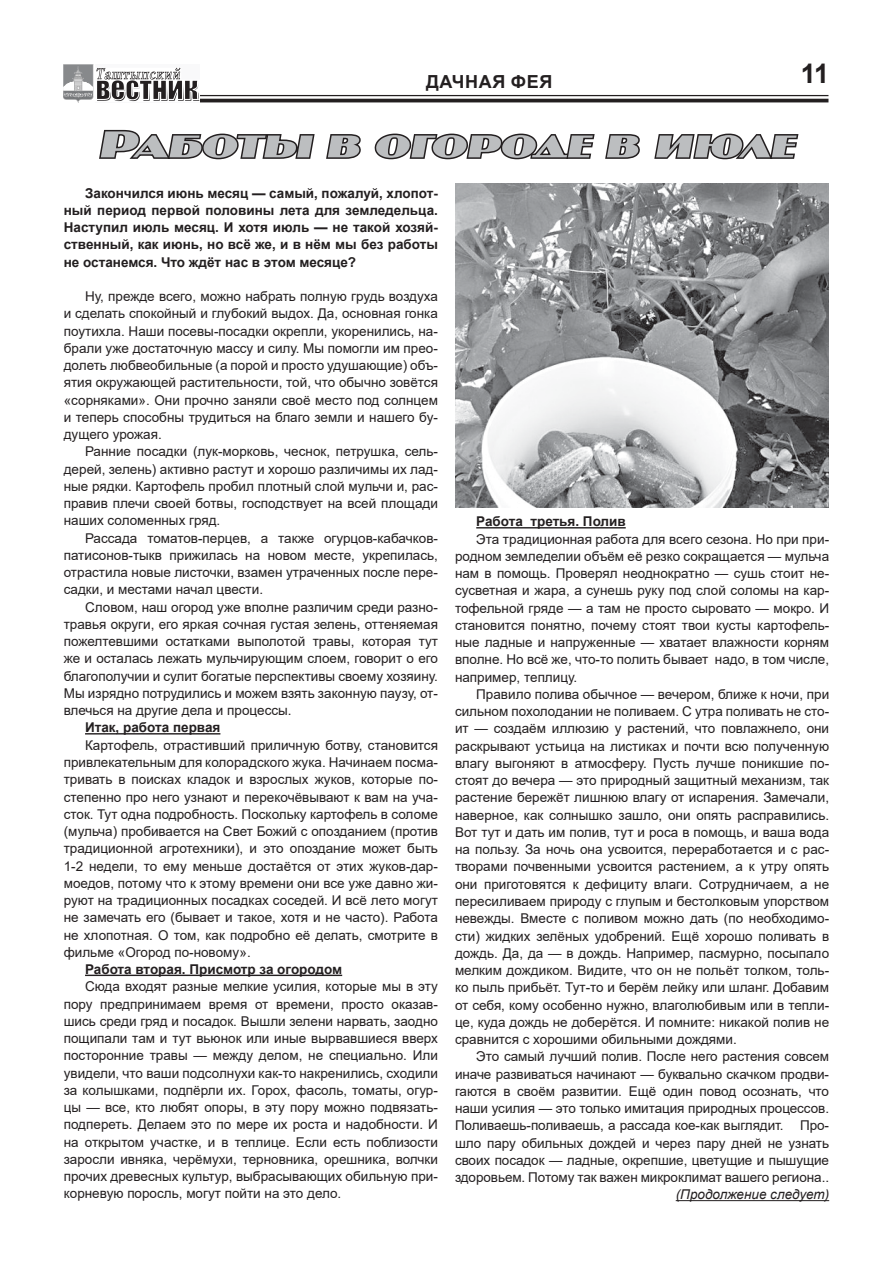
<style>
.page{position:relative;width:893px;height:1263px;background:#fff}
.page>*{position:absolute;margin:0;border:0;box-sizing:border-box;transform-origin:0 0}
.t1{font:italic 700 36px "a Jasper Caps";color:#bcbec0;scale:1.5 1}
.t2{font:700 27px "Arial";color:#231f20}
.t3{font:700 18px "Arial";color:#231f20}
.t4{font:13.5px/17.2px "Arial";color:#231f20;text-align:justify}
.t5{font:700 13.5px/17.2px "Arial";color:#231f20;text-align:justify}
.t6{font:italic 13.5px "Arial";color:#231f20}
</style>
<div class="page">
<hr style="left:64px;top:95px;width:764px;height:1px;background:#231f20">
<hr style="left:64px;top:99px;width:764px;height:3px;background:#231f20">
<img style="left:64px;top:65px;width:135px;height:37px">
<hr style="left:85px;top:733px;width:135px;height:1px;background:#231f20">
<hr style="left:85px;top:975px;width:257px;height:1px;background:#231f20">
<svg style="left:99px;top:129px;width:216px;height:31px"></svg>
<svg style="left:326px;top:134px;width:35px;height:25px"></svg>
<svg style="left:374px;top:133px;width:221px;height:27px"></svg>
<svg style="left:605px;top:134px;width:35px;height:25px"></svg>
<svg style="left:654px;top:133px;width:145px;height:27px"></svg>
<hr style="left:476px;top:527px;width:150px;height:1px;background:#231f20">
<hr style="left:676px;top:1200px;width:153px;height:1px;background:#231f20">
<img style="left:455px;top:183px;width:373px;height:325px">
<h3 class="t3" style="left:426px;top:69px;width:28px">Дачна</h3>
<h3 class="t3" style="left:492px;top:69px;width:62px">я фея</h3>
<h2 class="t2" style="left:801px;top:55px;width:30px">11</h2>
<h1 class="t1" style="left:98px;top:124px;width:470px">Работы в огороде в июле</h1>
<p class="t5" style="left:64px;top:184px;width:376px;text-indent:21px">Закончился июнь месяц — самый, пожалуй, хлопот&shy;ный период первой половины лета для земледельца.<br>Наступил июль месяц. И хотя июль — не такой хозяй&shy;ственный, как июнь, но всё же, и в нём мы без работы не останемся. Что ждёт нас в этом месяце?</p>
<p class="t4" style="left:64px;top:288px;width:376px;text-indent:21px">Ну, прежде всего, можно набрать полную грудь воздуха и сделать спокойный и глубокий выдох. Да, основная гонка поутихла. Наши посевы-посадки окрепли, укоренились, на&shy;брали уже достаточную массу и силу. Мы помогли им прео&shy;долеть любвеобильные (а порой и просто удушающие) объ&shy;ятия окружающей растительности, той, что обычно зовётся «сорняками». Они прочно заняли своё место под солнцем и теперь способны трудиться на благо земли и нашего бу&shy;дущего урожая.</p>
<p class="t4" style="left:64px;top:443px;width:376px;text-indent:21px">Ранние посадки (лук-морковь, чеснок, петрушка, сель&shy;дерей, зелень) активно растут и хорошо различимы их лад&shy;ные рядки. Картофель пробил плотный слой мульчи и, рас&shy;правив плечи своей ботвы, господствует на всей площади наших соломенных гряд.</p>
<p class="t4" style="left:64px;top:529px;width:376px;text-indent:21px">Рассада томатов-перцев, а также огурцов-кабачков&shy;патисонов-тыкв прижилась на новом месте, укрепилась, отрастила новые листочки, взамен утраченных после пере&shy;садки, и местами начал цвести.</p>
<p class="t4" style="left:64px;top:598px;width:376px;text-indent:21px">Словом, наш огород уже вполне различим среди разно&shy;травья округи, его яркая сочная густая зелень, оттеняемая пожелтевшими остатками выполотой травы, которая тут же и осталась лежать мульчирующим слоем, говорит о его благополучии и сулит богатые перспективы своему хозяину.<br>Мы изрядно потрудились и можем взять законную паузу, от&shy;влечься на другие дела и процессы.</p>
<p class="t5" style="left:85px;top:719px;width:137px">Итак, работа первая</p>
<p class="t4" style="left:64px;top:736px;width:376px;text-indent:21px">Картофель, отрастивший приличную ботву, становится привлекательным для колорадского жука. Начинаем посма&shy;тривать в поисках кладок и взрослых жуков, которые по&shy;степенно про него узнают и перекочёвывают к вам на уча&shy;сток. Тут одна подробность. Поскольку картофель в соломе (мульча) пробивается на Свет Божий с опозданием (против традиционной агротехники), и это опоздание может быть 1-2 недели, то ему меньше достаётся от этих жуков-дар&shy;моедов, потому что к этому времени они все уже давно жи&shy;руют на традиционных посадках соседей. И всё лето могут не замечать его (бывает и такое, хотя и не часто). Работа не хлопотная. О том, как подробно её делать, смотрите в фильме «Огород по-новому».</p>
<p class="t5" style="left:85px;top:961px;width:259px">Работа вторая. Присмотр за огородом</p>
<p class="t4" style="left:64px;top:978px;width:376px;text-indent:21px">Сюда входят разные мелкие усилия, которые мы в эту пору предпринимаем время от времени, просто оказав&shy;шись среди гряд и посадок. Вышли зелени нарвать, заодно пощипали там и тут вьюнок или иные вырвавшиеся вверх посторонние травы — между делом, не специально. Или увидели, что ваши подсолнухи как-то накренились, сходили за колышками, подпёрли их. Горох, фасоль, томаты, огур&shy;цы — все, кто любят опоры, в эту пору можно подвязать&shy;подпереть. Делаем это по мере их роста и надобности. И на открытом участке, и в теплице. Если есть поблизости заросли ивняка, черёмухи, терновника, орешника, волчки прочих древесных культур, выбрасывающих обильную при&shy;корневую поросль, могут пойти на это дело.</p>
<p class="t5" style="left:476px;top:513px;width:151px">Работа третья. Полив</p>
<p class="t4" style="left:455px;top:530px;width:376px;text-indent:21px">Эта традиционная работа для всего сезона. Но при при&shy;родном земледелии объём её резко сокращается — мульча нам в помощь. Проверял неоднократно — сушь стоит не&shy;сусветная и жара, а сунешь руку под слой соломы на кар&shy;тофельной гряде — а там не просто сыровато — мокро. И становится понятно, почему стоят твои кусты картофель&shy;ные ладные и напруженные — хватает влажности корням вполне. Но всё же, что-то полить бывает надо, в том числе, например, теплицу.</p>
<p class="t4" style="left:455px;top:685px;width:376px;text-indent:21px">Правило полива обычное — вечером, ближе к ночи, при сильном похолодании не поливаем. С утра поливать не сто&shy;ит — создаём иллюзию у растений, что повлажнело, они раскрывают устьица на листиках и почти всю полученную влагу выгоняют в атмосферу. Пусть лучше поникшие по&shy;стоят до вечера — это природный защитный механизм, так растение бережёт лишнюю влагу от испарения. Замечали, наверное, как солнышко зашло, они опять расправились.<br>Вот тут и дать им полив, тут и роса в помощь, и ваша вода на пользу. За ночь она усвоится, переработается и с рас&shy;творами почвенными усвоится растением, а к утру опять они приготовятся к дефициту влаги. Сотрудничаем, а не пересиливаем природу с глупым и бестолковым упорством невежды. Вместе с поливом можно дать (по необходимо&shy;сти) жидких зелёных удобрений. Ещё хорошо поливать в дождь. Да, да — в дождь. Например, пасмурно, посыпало мелким дождиком. Видите, что он не польёт толком, толь&shy;ко пыль прибьёт. Тут-то и берём лейку или шланг. Добавим от себя, кому особенно нужно, влаголюбивым или в тепли&shy;це, куда дождь не доберётся. И помните: никакой полив не сравнится с хорошими обильными дождями.</p>
<p class="t4" style="left:455px;top:1048px;width:376px;text-indent:21px">Это самый лучший полив. После него растения совсем иначе развиваться начинают — буквально скачком продви&shy;гаются в своём развитии. Ещё один повод осознать, что наши усилия — это только имитация природных процессов.<br>Поливаешь-поливаешь, а рассада кое-как выглядит. Про&shy;шло пару обильных дождей и через пару дней не узнать своих посадок — ладные, окрепшие, цветущие и пышущие здоровьем. Потому так важен микроклимат вашего региона..</p>
<p class="t6" style="left:676px;top:1186px;width:155px">(Продолжение следует)</p>
</div>
